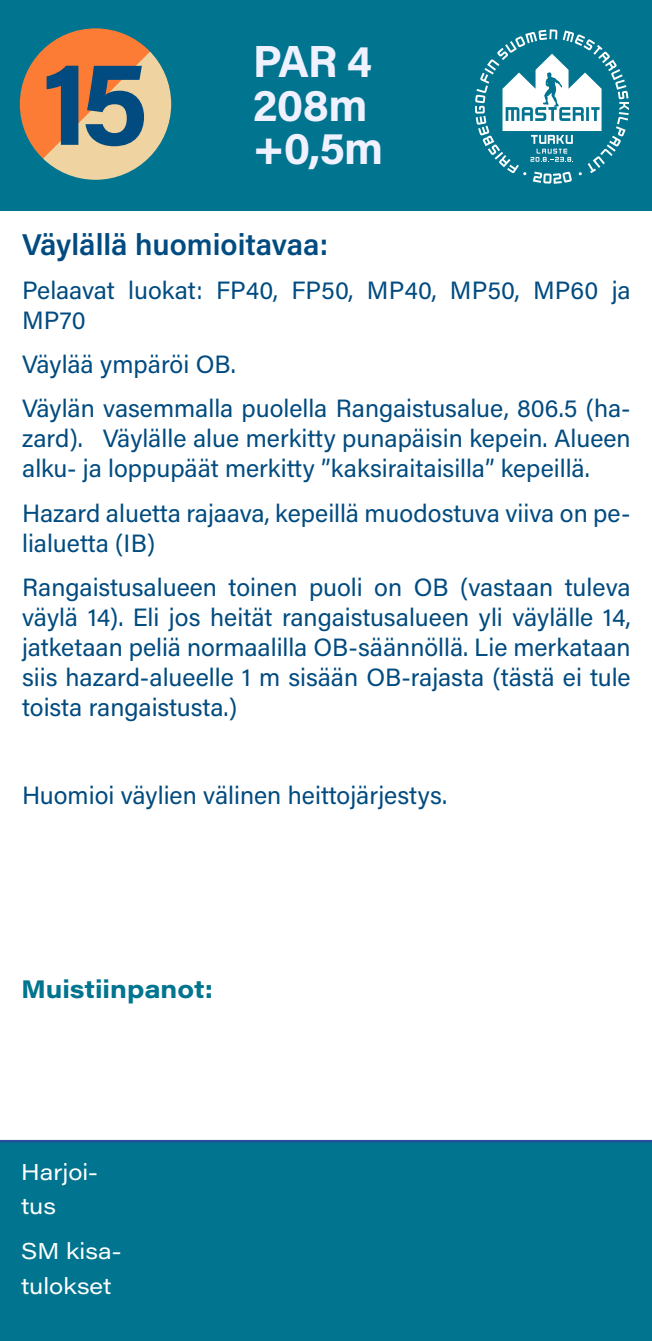
<style>
.page{position:relative;width:652px;height:1341px;background:#fff}
.page>*{position:absolute;margin:0;border:0;box-sizing:border-box;transform-origin:0 0}
.t1{font:700 120px "Acumin Pro";color:#014b80}
.t2{font:700 45px/43.5px "Acumin Pro";color:#eff1ff}
.t3{font:600 30px "Acumin Pro";color:#014b80}
.t4{font:25px/30px "Acumin Pro";color:#014b80}
.t5{font:700 25px "Acumin Pro Wide";color:#01748f}
.t6{font:22.5px/34px "Acumin Pro Wide";color:#fff}
</style>
<div class="page">
<div style="left:0;top:1139px;width:652px;height:201px;background:#01748f"></div>
<svg style="left:0;top:0;width:652px;height:211px;background:#277c89"></svg>
<svg style="left:475px;top:29px;width:154px;height:155px"></svg>
<h1 class="t1" style="left:41px;top:18px;width:109px">15</h1>
<h2 class="t2" style="left:253px;top:38px;width:132px">PAR 4<br>208m +0,5m</h2>
<p class="t3" style="left:22px;top:223px;width:308px">Väylällä huomioitavaa:</p>
<p class="t4" style="left:22px;top:274px;width:610px">Pelaavat luokat: FP40, FP50, MP40, MP50, MP60 ja<br>MP70</p>
<p class="t4" style="left:22px;top:341px;width:610px;line-height:44.2px">Väylää ympäröi OB.<br>Väylän vasemmalla puolella Rangaistusalue, 806.5 (ha-</p>
<p class="t4" style="left:22px;top:422px;width:610px">zard). Väylälle alue merkitty punapäisin kepein. Alueen alku- ja loppupäät merkitty ”kaksiraitaisilla” kepeillä.</p>
<p class="t4" style="left:22px;top:496px;width:610px">Hazard aluetta rajaava, kepeillä muodostuva viiva on pe&shy;lialuetta (IB)</p>
<p class="t4" style="left:22px;top:571px;width:610px;text-align:justify">Rangaistusalueen toinen puoli on OB (vastaan tuleva väylä 14). Eli jos heität rangaistusalueen yli väylälle 14, jatketaan peliä normaalilla OB-säännöllä. Lie merkataan siis hazard-alueelle 1 m sisään OB-rajasta (tästä ei tule toista rangaistusta.)</p>
<p class="t4" style="left:22px;top:779px;width:427px">Huomioi väylien välinen heittojärjestys.</p>
<p class="t5" style="left:21px;top:970px;width:194px">Muistiinpanot:</p>
<p class="t6" style="left:21px;top:1153px;width:78px">Harjoi&shy;tus</p>
<p class="t6" style="left:21px;top:1233px;width:102px">SM kisa&shy;tulokset</p>
</div>
